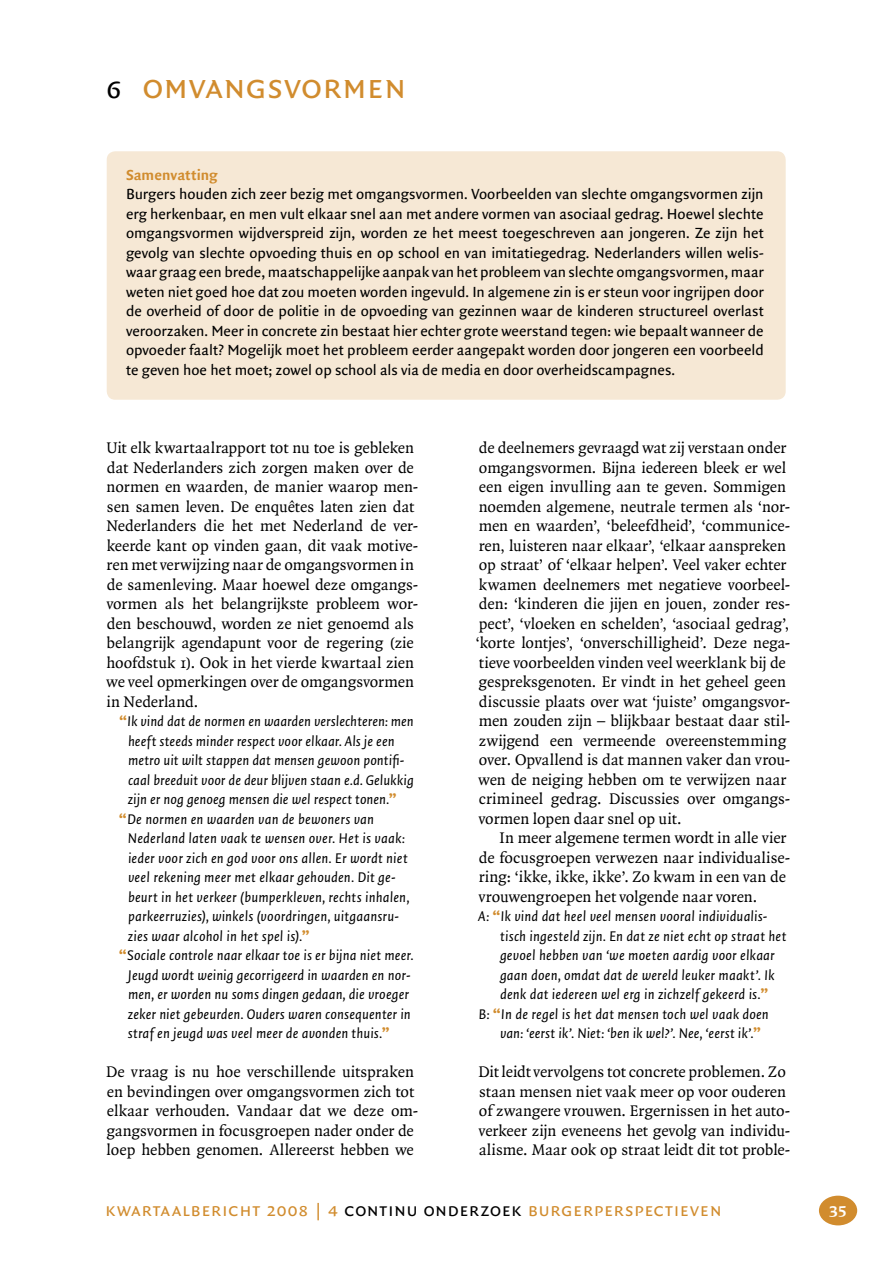
<style>
.page{position:relative;width:893px;height:1263px;background:#fff}
.page>*{position:absolute;margin:0;border:0;box-sizing:border-box;transform-origin:0 0}
.t1{font:36px "Quadraat Sans Caps";letter-spacing:.015em;color:#d18c2e}
.t2{font:19.5px "Quadraat Sans Caps";letter-spacing:.035em;color:#d18c2e}
.t3{font:19.5px "Quadraat Bold Caps";color:#fff}
.t4{font:16.5px/19.5px "Quadraat";color:#000}
.t5{font:15.75px/19.5px "Quadraat Sans";letter-spacing:-.005em;color:#000;text-align:justify}
.t6{font:700 15.75px "Quadraat Sans";color:#d18c2e}
.t7{font:italic 15px "Quadraat Sans";letter-spacing:.005em;color:#000}
.s1{font-size:31.5px;color:#000}
.s2{font-weight:700;font-style:normal;font-size:16.5px;color:#d18c2e}
.s3{font-size:16.35px}
.s4{font-size:19.35px;color:#000}
</style>
<div class="page">
<div style="left:819px;top:1196px;width:38px;height:29px;background:#d18c2e;border-radius:50%"></div>
<div style="left:107px;top:151px;width:679px;height:249px;background:#f6e8d5;border-radius:9px"></div>
<h1 class="t1" style="left:106px;top:66px;width:301px"><span class="s1">6</span> omvangsvormen</h1>
<p class="t6" style="left:126px;top:166px;width:93px">Samenvatting</p>
<p class="t5" style="left:126px;top:185px;width:639px">Burgers houden zich zeer bezig met omgangsvormen. Voorbeelden van slechte omgangsvormen zijn erg herkenbaar, en men vult elkaar snel aan met andere vormen van asociaal gedrag. Hoewel slechte omgangsvormen wijdverspreid zijn, worden ze het meest toegeschreven aan jongeren. Ze zijn het gevolg van slechte opvoeding thuis en op school en van imitatiegedrag. Nederlanders willen welis&shy;waar graag een brede, maatschappelijke aanpak van het probleem van slechte omgangsvormen, maar weten niet goed hoe dat zou moeten worden ingevuld. In algemene zin is er steun voor ingrijpen door de overheid of door de politie in de opvoeding van gezinnen waar de kinderen structureel overlast veroorzaken. Meer in concrete zin bestaat hier echter grote weerstand tegen: wie bepaalt wanneer de opvoeder faalt? Mogelijk moet het probleem eerder aangepakt worden door jongeren een voorbeeld te geven hoe het moet; zowel op school als via de media en door overheidscampagnes.</p>
<p class="t4" style="left:106px;top:439px;width:313px">Uit elk kwartaalrapport tot nu toe is gebleken dat Nederlanders zich zorgen maken over de normen en waarden, de manier waarop men&shy;sen samen leven. De enquêtes laten zien dat Nederlanders die het met Nederland de ver&shy;keerde kant op vinden gaan, dit vaak motive&shy;ren met verwijzing naar de omgangsvormen in de samenleving. Maar hoewel deze omgangs&shy;vormen als het belangrijkste probleem wor&shy;den beschouwd, worden ze niet genoemd als belangrijk agendapunt voor de regering (zie hoofdstuk 1). Ook in het vierde kwartaal zien we veel opmerkingen over de omgangsvormen in Nederland.</p>
<p class="t7" style="left:119px;top:714px;width:296px"><span class="s2">“</span>Ik vind dat de normen en waarden verslechteren: men</p>
<p class="t7" style="left:128px;top:733px;width:268px">heeft steeds minder respect voor elkaar. Als je een</p>
<p class="t7" style="left:128px;top:753px;width:278px">metro uit wilt stappen dat mensen gewoon pontifi-</p>
<p class="t7" style="left:128px;top:772px;width:287px">caal breeduit voor de deur blijven staan e.d. Gelukkig</p>
<p class="t7" style="left:128px;top:792px;width:270px">zijn er nog genoeg mensen die wel respect tonen.<span class="s2">”</span></p>
<p class="t7" style="left:119px;top:811px;width:257px"><span class="s2">“</span>De normen en waarden van de bewoners van</p>
<p class="t7" style="left:128px;top:831px;width:279px">Nederland laten vaak te wensen over. Het is vaak:</p>
<p class="t7" style="left:128px;top:850px;width:281px">ieder voor zich en god voor ons allen. Er wordt niet</p>
<p class="t7" style="left:128px;top:870px;width:269px">veel rekening meer met elkaar gehouden. Dit ge-</p>
<p class="t7" style="left:128px;top:889px;width:283px">beurt in het verkeer (bumperkleven, rechts inhalen,</p>
<p class="t7" style="left:128px;top:909px;width:273px">parkeerruzies), winkels (voordringen, uitgaansru-</p>
<p class="t7" style="left:128px;top:928px;width:183px">zies waar alcohol in het spel is).<span class="s2">”</span></p>
<p class="t7" style="left:119px;top:948px;width:296px"><span class="s2">“</span>Sociale controle naar elkaar toe is er bijna niet meer.</p>
<p class="t7" style="left:128px;top:967px;width:284px">Jeugd wordt weinig gecorrigeerd in waarden en nor-</p>
<p class="t7" style="left:128px;top:987px;width:283px">men, er worden nu soms dingen gedaan, die vroeger</p>
<p class="t7" style="left:128px;top:1006px;width:284px">zeker niet gebeurden. Ouders waren consequenter in</p>
<p class="t7" style="left:128px;top:1026px;width:263px">straf en jeugd was veel meer de avonden thuis.<span class="s2">”</span></p>
<p class="t4" style="left:106px;top:1063px;width:314px">De vraag is nu hoe verschillende uitspraken en bevindingen over omgangsvormen zich tot elkaar verhouden. Vandaar dat we deze om&shy;gangsvormen in focusgroepen nader onder de loep hebben genomen. Allereerst hebben we</p>
<p class="t4" style="left:476px;top:438px;width:316px">de deelnemers gevraagd wat zij verstaan onder omgangsvormen. Bijna iedereen bleek er wel een eigen invulling aan te geven. Sommigen noemden algemene, neutrale termen als ‘nor&shy;men en waarden’, ‘beleefdheid’, ‘communice&shy;ren, luisteren naar elkaar’, ‘elkaar aanspreken op straat’ of ‘elkaar helpen’. Veel vaker echter kwamen deelnemers met negatieve voorbeel&shy;den: ‘kinderen die jijen en jouen, zonder res&shy;pect’, ‘vloeken en schelden’, ‘asociaal gedrag’, ‘korte lontjes’, ‘onverschilligheid’. Deze nega&shy;tieve voorbeelden vinden veel weerklank bij de gespreksgenoten. Er vindt in het geheel geen discussie plaats over wat ‘juiste’ omgangsvor&shy;men zouden zijn – blijkbaar bestaat daar stil&shy;zwijgend een vermeende overeenstemming over. Opvallend is dat mannen vaker dan vrou&shy;wen de neiging hebben om te verwijzen naar crimineel gedrag. Discussies over omgangs&shy;vormen lopen daar snel op uit.</p>
<p class="t4" style="left:479px;top:829px;width:313px;text-indent:21px">In meer algemene termen wordt in alle vier de focusgroepen verwezen naar individualise&shy;ring: ‘ikke, ikke, ikke’. Zo kwam in een van de vrouwengroepen het volgende naar voren.</p>
<p class="t7" style="left:478px;top:908px;width:291px">A: <span class="s2">“</span>Ik vind dat heel veel mensen vooral individualis-</p>
<p class="t7" style="left:500px;top:928px;width:288px">tisch ingesteld zijn. En dat ze niet echt op straat het</p>
<p class="t7" style="left:500px;top:947px;width:276px">gevoel hebben van ‘we moeten aardig voor elkaar</p>
<p class="t7" style="left:500px;top:967px;width:276px">gaan doen, omdat dat de wereld leuker maakt’. Ik</p>
<p class="t7" style="left:500px;top:986px;width:270px">denk dat iedereen wel erg in zichzelf gekeerd is.<span class="s2">”</span></p>
<p class="t7" style="left:479px;top:1006px;width:292px">B: <span class="s2">“</span>In de regel is het dat mensen toch wel vaak doen</p>
<p class="t7" style="left:500px;top:1025px;width:262px">van: ‘eerst ik’. Niet: ‘ben ik wel?’. Nee, ‘eerst ik’.<span class="s2">”</span></p>
<p class="t4" style="left:478px;top:1062px;width:314px">Dit leidt vervolgens tot concrete problemen. Zo staan mensen niet vaak meer op voor ouderen of zwangere vrouwen. Ergernissen in het auto&shy;verkeer zijn eveneens het gevolg van individu&shy;alisme. Maar ook op straat leidt dit tot proble-</p>
<p class="t2" style="left:105px;top:1198px;width:618px">kwartaalbericht 2008 <span class="s3">|</span> 4 <span class="s4">continu onderzoek</span> burgerperspectieven</p>
<p class="t3" style="left:829px;top:1199px;width:20px">35</p>
</div>
